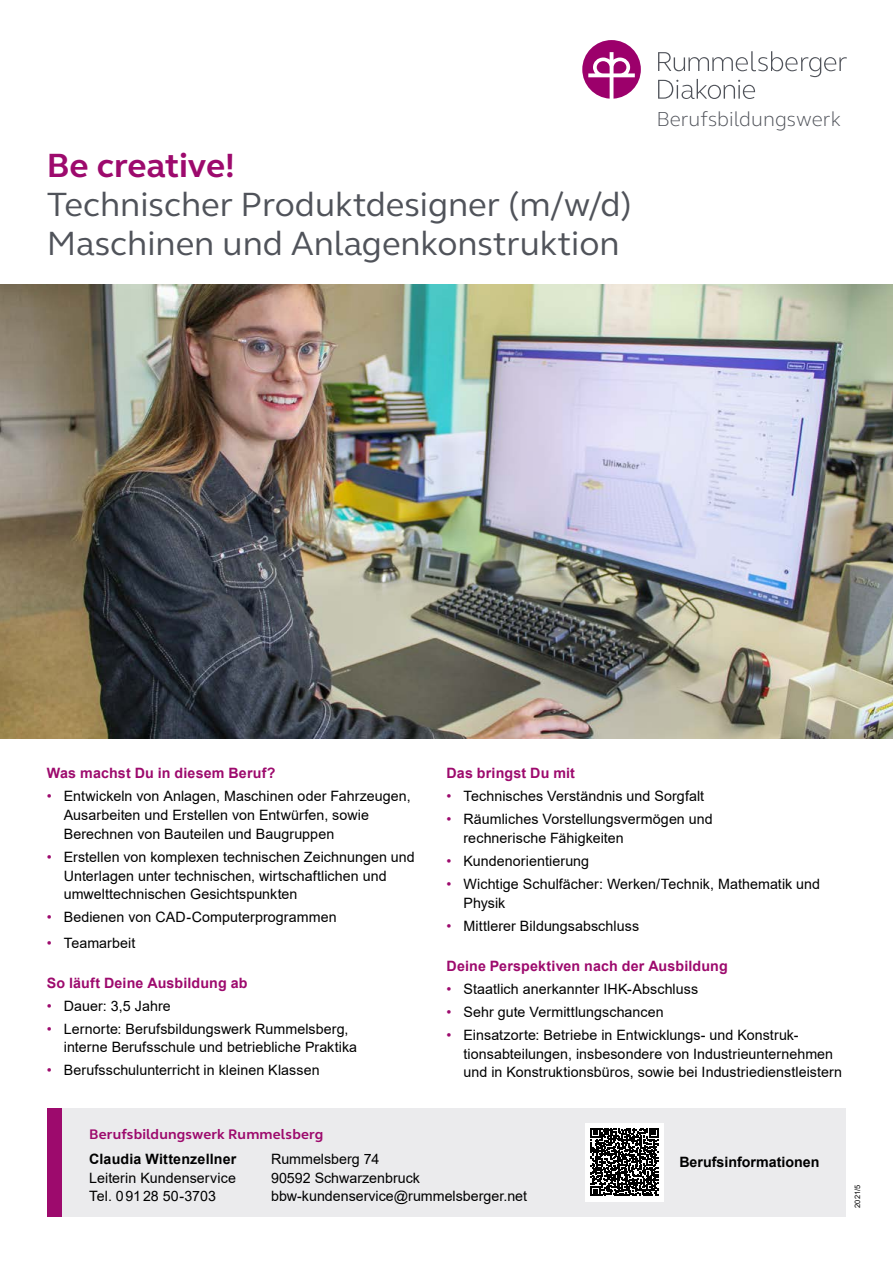
<style>
.page{position:relative;width:893px;height:1263px;background:#fff}
.page>*{position:absolute;margin:0;border:0;box-sizing:border-box;transform-origin:0 0}
.t1{font:34.5px/39px "FS Elliot";color:#50535a}
.t2{font:700 34.5px "FS Elliot";color:#9d0a6d}
.t3{font:300 20.85px "FS Elliot";color:#50535a}
.t4{font:14.25px/18.8px "Arial";letter-spacing:.005em;color:#000}
.t5{font:700 14.25px "Arial";letter-spacing:.01em;color:#9d0a6d}
.t6{font:700 14.25px "Arial";color:#000}
.t7{font:700 14.25px "FS Elliot";letter-spacing:.01em;color:#9d0a6d}
.t8{font:7.5px "Arial";color:#000}
.s1{color:#9d0a6d}
</style>
<div class="page">
<svg style="left:658px;top:51px;width:189px;height:48px"></svg>
<svg style="left:582px;top:40px;width:59px;height:59px"></svg>
<img style="left:0;top:285px;width:893px;height:453px">
<div style="left:62px;top:1108px;width:784px;height:108px;background:#ebebed"></div>
<div style="left:47px;top:1108px;width:15px;height:108px;background:#9d0a6d"></div>
<div style="left:585px;top:1122px;width:79px;height:79px;background:#fff"></div>
<svg style="left:591px;top:1128px;width:67px;height:68px"></svg>
<h1 class="t2" style="left:47px;top:142px;width:189px">Be creative!</h1>
<h1 class="t1" style="left:47px;top:184px;width:587px">Technischer Produktdesigner (m/w/d)<br>Maschinen und Anlagenkonstruktion</h1>
<h2 class="t3" style="left:656px;top:105px;width:186px">Berufsbildungswerk</h2>
<p class="t5" style="left:47px;top:763px;width:230px">Was machst Du in diesem Beruf?</p>
<p class="t4" style="left:64px;top:787px;width:348px;text-indent:-17px"><span class="s1">•</span> Entwickeln von Anlagen, Maschinen oder Fahrzeugen,<br>Ausarbeiten und Erstellen von Entwürfen, sowie<br>Berechnen von Bauteilen und Baugruppen</p>
<p class="t4" style="left:64px;top:847px;width:353px;text-indent:-17px"><span class="s1">•</span> Erstellen von komplexen technischen Zeichnungen und<br>Unterlagen unter technischen, wirtschaftlichen und umwelttechnischen Gesichtspunkten</p>
<p class="t4" style="left:47px;top:908px;width:291px"><span class="s1">•</span> Bedienen von CAD-Computerprogrammen</p>
<p class="t4" style="left:47px;top:933px;width:90px"><span class="s1">•</span> Teamarbeit</p>
<p class="t5" style="left:47px;top:973px;width:202px">So läuft Deine Ausbildung ab</p>
<p class="t4" style="left:47px;top:996px;width:125px"><span class="s1">•</span> Dauer: 3,5 Jahre</p>
<p class="t4" style="left:64px;top:1019px;width:295px;text-indent:-17px"><span class="s1">•</span> Lernorte: Berufsbildungswerk Rummelsberg, interne Berufsschule und betriebliche Praktika</p>
<p class="t4" style="left:47px;top:1061px;width:274px"><span class="s1">•</span> Berufsschulunterricht in kleinen Klassen</p>
<p class="t5" style="left:446px;top:763px;width:130px">Das bringst Du mit</p>
<p class="t4" style="left:446px;top:787px;width:259px"><span class="s1">•</span> Technisches Verständnis und Sorgfalt</p>
<p class="t4" style="left:463px;top:810px;width:251px;text-indent:-17px"><span class="s1">•</span> Räumliches Vorstellungsvermögen und rechnerische Fähigkeiten</p>
<p class="t4" style="left:446px;top:852px;width:144px"><span class="s1">•</span> Kundenorientierung</p>
<p class="t4" style="left:463px;top:875px;width:358px;text-indent:-17px"><span class="s1">•</span> Wichtige Schulfächer: Werken/Technik, Mathematik und<br>Physik</p>
<p class="t4" style="left:446px;top:916px;width:194px"><span class="s1">•</span> Mittlerer Bildungsabschluss</p>
<p class="t5" style="left:446px;top:956px;width:283px">Deine Perspektiven nach der Ausbildung</p>
<p class="t4" style="left:446px;top:979px;width:253px"><span class="s1">•</span> Staatlich anerkannter IHK-Abschluss</p>
<p class="t4" style="left:446px;top:1002px;width:219px"><span class="s1">•</span> Sehr gute Vermittlungschancen</p>
<p class="t4" style="left:463px;top:1025px;width:380px;text-indent:-17px"><span class="s1">•</span> Einsatzorte: Betriebe in Entwicklungs- und Konstruk&shy;tionsabteilungen, insbesondere von Industrieunternehmen und in Konstruktionsbüros, sowie bei Industriedienstleistern</p>
<p class="t7" style="left:89px;top:1124px;width:236px">Berufsbildungswerk Rummelsberg</p>
<p class="t6" style="left:89px;top:1149px;width:149px">Claudia Wittenzellner</p>
<p class="t4" style="left:89px;top:1168px;width:148px">Leiterin Kundenservice<br>Tel. 09128 50-3703</p>
<p class="t4" style="left:271px;top:1149px;width:258px">Rummelsberg 74<br>90592 Schwarzenbruck bbw-kundenservice@rummelsberger.net</p>
<p class="t6" style="left:679px;top:1152px;width:142px">Berufsinformationen</p>
<p class="t8" style="left:852px;top:1208px;width:24px;rotate:-90deg">2021/5</p>
</div>
